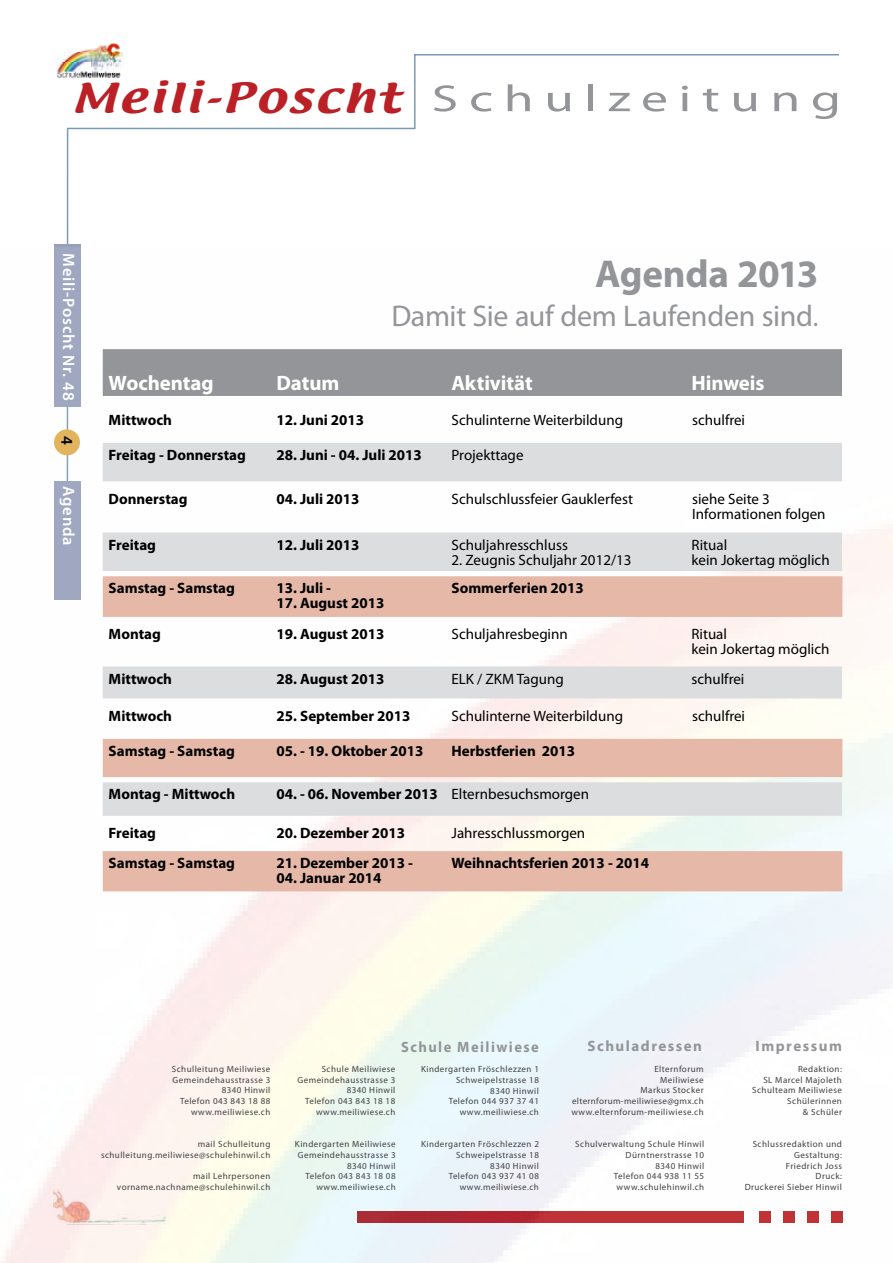
<style>
.page{position:relative;width:893px;height:1263px;background:#fff}
.page>*{position:absolute;margin:0;border:0;box-sizing:border-box;transform-origin:0 0}
.t1{font:700 39px "Myriad Pro";letter-spacing:-.01em;color:#939598}
.t2{font:36.15px "Textile";letter-spacing:.05em;color:#ba2025;scale:1.31 1}
.t3{font:30px "Myriad Pro";letter-spacing:-.01em;color:#939598}
.t4{font:700 20.85px "Myriad Pro";letter-spacing:-.005em;color:#fff}
.t5{font:600 16.5px "Myriad Pro";letter-spacing:.05em;color:#fff}
.t6{font:600 16.5px "Myriad Pro";color:#000}
.t7{font:700 15px "Myriad Pro";color:#000}
.t8{font:15px/15px "Myriad Pro";color:#000}
.t9{font:700 15px "Myriad Pro";letter-spacing:.1em;color:#939598}
.t10{font:9px/10.8px "Myriad Pro";letter-spacing:.05em;color:#414042;text-align:right}
.s1{font-family:"Myriad Pro";font-size:37.8px;color:#939598}
.s2{font-stretch:condensed}
.s3{font-weight:400}
</style>
<div class="page">
<svg style="left:66px;top:54px;width:773px;height:190px"></svg>
<div style="left:54px;top:244px;width:27px;height:162px;background:#9fa7c1"></div>
<img style="left:55px;top:43px;width:68px;height:36px">
<img style="left:2px;top:349px;width:891px;height:914px">
<div style="left:103px;top:349px;width:739px;height:47px;background:#939598"></div>
<div style="left:103px;top:443px;width:739px;height:38px;background:#dcddde"></div>
<svg style="left:103px;top:532px;width:739px;height:85px;background:#e2cdc5"></svg>
<div style="left:103px;top:666px;width:739px;height:32px;background:#dcddde"></div>
<svg style="left:103px;top:739px;width:739px;height:77px;background:#e2ccc4"></svg>
<div style="left:103px;top:851px;width:739px;height:40px;background:#e5b8a7"></div>
<h2 class="t2" style="left:71px;top:73px;width:589px">Meili-Poscht <span class="s1">Schulzeitung</span></h2>
<h3 class="t5" style="left:79px;top:253px;width:149px;rotate:90deg">Meili-Poscht Nr. 48</h3>
<h3 class="t6" style="left:78px;top:436px;width:10px;rotate:90deg">4</h3>
<h3 class="t5" style="left:79px;top:486px;width:61px;rotate:90deg">Agenda</h3>
<h1 class="t1" style="left:595px;top:248px;width:225px">Agenda 2013</h1>
<h3 class="t3" style="left:391px;top:297px;width:429px">Damit Sie auf dem Laufenden sind<span class="s2">.</span></h3>
<h3 class="t4" style="left:109px;top:369px;width:107px">Wochentag</h3>
<h3 class="t4" style="left:277px;top:369px;width:64px">Datum</h3>
<h3 class="t4" style="left:451px;top:369px;width:83px">Aktivität</h3>
<h3 class="t4" style="left:692px;top:369px;width:74px">Hinweis</h3>
<h3 class="t7" style="left:109px;top:410px;width:65px">Mittwoch</h3>
<h3 class="t7" style="left:277px;top:410px;width:89px">12. Juni 2013</h3>
<h3 class="t8" style="left:451px;top:412px;width:173px">Schulinterne Weiterbildung</h3>
<h3 class="t8" style="left:692px;top:412px;width:54px">schulfrei</h3>
<h3 class="t7" style="left:109px;top:445px;width:139px">Freitag - Donnerstag</h3>
<h3 class="t7" style="left:277px;top:445px;width:147px">28. Juni - 04. Juli 2013</h3>
<h3 class="t8" style="left:451px;top:447px;width:73px">Projekttage</h3>
<h3 class="t7" style="left:109px;top:489px;width:81px">Donnerstag</h3>
<h3 class="t7" style="left:277px;top:489px;width:85px">04. Juli 2013</h3>
<h3 class="t8" style="left:451px;top:491px;width:183px">Schulschlussfeier Gauklerfest</h3>
<h3 class="t8" style="left:692px;top:491px;width:135px">siehe Seite 3<br>Informationen folgen</h3>
<h3 class="t7" style="left:109px;top:535px;width:49px">Freitag</h3>
<h3 class="t7" style="left:277px;top:535px;width:85px">12. Juli 2013</h3>
<h3 class="t8" style="left:451px;top:537px;width:118px">Schuljahresschluss</h3>
<h3 class="t8" style="left:451px;top:552px;width:182px">2. Zeugnis Schuljahr 2012/13</h3>
<h3 class="t8" style="left:691px;top:537px;width:140px">Ritual<br>kein Jokertag möglich</h3>
<h3 class="t7" style="left:109px;top:578px;width:128px">Samstag - Samstag</h3>
<h3 class="t7" style="left:277px;top:578px;width:56px">13. Juli -</h3>
<h3 class="t7" style="left:277px;top:593px;width:109px">17. August 2013</h3>
<h3 class="t7" style="left:451px;top:578px;width:134px">Sommerferien 2013</h3>
<h3 class="t7" style="left:109px;top:624px;width:54px">Montag</h3>
<h3 class="t7" style="left:277px;top:624px;width:109px">19. August 2013</h3>
<h3 class="t8" style="left:451px;top:626px;width:118px">Schuljahresbeginn</h3>
<h3 class="t8" style="left:691px;top:626px;width:140px">Ritual<br>kein Jokertag möglich</h3>
<h3 class="t7" style="left:109px;top:669px;width:65px">Mittwoch</h3>
<h3 class="t7" style="left:277px;top:669px;width:109px">28. August 2013</h3>
<h3 class="t8" style="left:451px;top:671px;width:114px">ELK / ZKM Tagung</h3>
<h3 class="t8" style="left:691px;top:671px;width:54px">schulfrei</h3>
<h3 class="t7" style="left:109px;top:706px;width:65px">Mittwoch</h3>
<h3 class="t7" style="left:277px;top:706px;width:135px">25. September 2013</h3>
<h3 class="t8" style="left:451px;top:708px;width:173px">Schulinterne Weiterbildung</h3>
<h3 class="t8" style="left:692px;top:708px;width:54px">schulfrei</h3>
<h3 class="t7" style="left:109px;top:741px;width:128px">Samstag - Samstag</h3>
<h3 class="t7" style="left:277px;top:741px;width:148px">05. - 19. Oktober 2013</h3>
<h3 class="t7" style="left:451px;top:741px;width:125px">Herbstferien 2013</h3>
<h3 class="t7" style="left:109px;top:784px;width:128px">Montag - Mittwoch</h3>
<h3 class="t7" style="left:277px;top:784px;width:314px">04. - 06. November 2013 <span class="s3">Elternbesuchsmorgen</span></h3>
<h3 class="t7" style="left:109px;top:823px;width:49px">Freitag</h3>
<h3 class="t7" style="left:277px;top:823px;width:130px">20. Dezember 2013</h3>
<h3 class="t8" style="left:451px;top:825px;width:135px">Jahresschlussmorgen</h3>
<h3 class="t7" style="left:109px;top:853px;width:128px">Samstag - Samstag</h3>
<h3 class="t7" style="left:277px;top:853px;width:138px">21. Dezember 2013 -</h3>
<h3 class="t7" style="left:277px;top:868px;width:107px">04. Januar 2014</h3>
<h3 class="t7" style="left:451px;top:853px;width:199px">Weihnachtsferien 2013 - 2014</h3>
<p class="t10" style="left:172px;top:1063px;width:100px">Schulleitung Meiliwiese<br>Gemeindehausstrasse 3<br>8340 Hinwil<br>Telefon 043 843 18 88 www.meiliwiese.ch</p>
<p class="t10" style="left:101px;top:1138px;width:171px">mail Schulleitung schulleitung.meiliwiese@schulehinwil.ch</p>
<p class="t10" style="left:117px;top:1171px;width:155px">mail Lehrpersonen vorname.nachname@schulehinwil.ch</p>
<h3 class="t9" style="left:401px;top:1037px;width:139px">Schule Meiliwiese</h3>
<p class="t10" style="left:297px;top:1063px;width:99px">Schule Meiliwiese<br>Gemeindehausstrasse 3<br>8340 Hinwil<br>Telefon 043 843 18 18 www.meiliwiese.ch</p>
<p class="t10" style="left:295px;top:1138px;width:102px">Kindergarten Meiliwiese<br>Gemeindehausstrasse 3<br>8340 Hinwil<br>Telefon 043 843 18 08 www.meiliwiese.ch</p>
<p class="t10" style="left:421px;top:1063px;width:119px">Kindergarten Fröschlezzen 1<br>Schweipelstrasse 18<br>8340 Hinwil<br>Telefon 044 937 37 41 www.meiliwiese.ch</p>
<p class="t10" style="left:421px;top:1138px;width:119px">Kindergarten Fröschlezzen 2<br>Schweipelstrasse 18<br>8340 Hinwil<br>Telefon 043 937 41 08 www.meiliwiese.ch</p>
<h3 class="t9" style="left:587px;top:1036px;width:116px">Schuladressen</h3>
<h3 class="t9" style="left:756px;top:1036px;width:88px">Impressum</h3>
<p class="t10" style="left:571px;top:1063px;width:134px">Elternforum<br>Meiliwiese<br>Markus Stocker elternforum-meiliwiese@gmx.ch www.elternforum-meiliwiese.ch</p>
<p class="t10" style="left:752px;top:1063px;width:91px">Redaktion:<br>SL Marcel Majoleth<br>Schulteam Meiliwiese<br>Schülerinnen<br>&amp; Schüler</p>
<p class="t10" style="left:575px;top:1138px;width:130px">Schulverwaltung Schule Hinwil<br>Dürntnerstrasse 10<br>8340 Hinwil<br>Telefon 044 938 11 55 www.schulehinwil.ch</p>
<p class="t10" style="left:745px;top:1138px;width:99px">Schlussredaktion und<br>Gestaltung:<br>Friedrich Joss<br>Druck:<br>Druckerei Sieber Hinwil</p>
</div>
